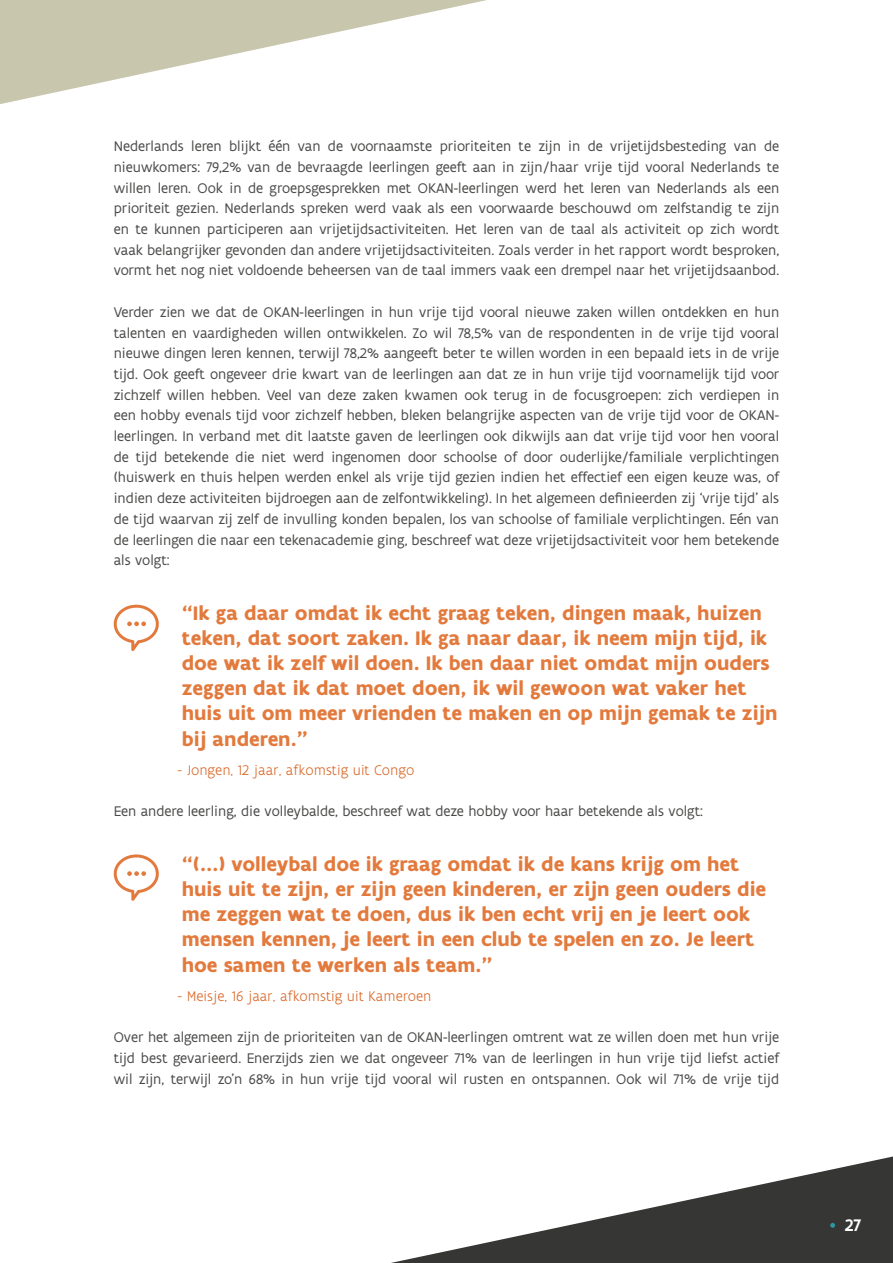
<style>
.page{position:relative;width:893px;height:1263px;background:#fff}
.page>*{position:absolute;margin:0;border:0;box-sizing:border-box;transform-origin:0 0}
.citaat-deel2{font:700 21px/25.2px "Flanders Art Sans";color:#e37a3d}
.t1{font:500 18px "Flanders Art Sans";color:#fff}
.Tekst{font:15px/20.7px "Flanders Art Sans";color:#4a4a49;text-align:justify}
.citaat-deel3{font:300 15px "Flanders Art Sans";color:#d96422}
</style>
<div class="page">
<svg style="left:391px;top:1156px;width:502px;height:107px"></svg>
<svg style="left:830px;top:1223px;width:5px;height:5px"></svg>
<svg style="left:0;top:0;width:487px;height:104px"></svg>
<svg style="left:114px;top:604px;width:45px;height:47px"></svg>
<svg style="left:114px;top:854px;width:45px;height:47px"></svg>
<p class="Tekst" style="left:114px;top:136px;width:667px">Nederlands leren blijkt één van de voornaamste prioriteiten te zijn in de vrijetijdsbesteding van de nieuwkomers: 79,2% van de bevraagde leerlingen geeft aan in zijn/haar vrije tijd vooral Nederlands te willen leren. Ook in de groepsgesprekken met OKAN-leerlingen werd het leren van Nederlands als een prioriteit gezien. Nederlands spreken werd vaak als een voorwaarde beschouwd om zelfstandig te zijn en te kunnen participeren aan vrijetijdsactiviteiten. Het leren van de taal als activiteit op zich wordt vaak belangrijker gevonden dan andere vrijetijdsactiviteiten. Zoals verder in het rapport wordt besproken, vormt het nog niet voldoende beheersen van de taal immers vaak een drempel naar het vrijetijdsaanbod.</p>
<p class="Tekst" style="left:114px;top:302px;width:667px">Verder zien we dat de OKAN-leerlingen in hun vrije tijd vooral nieuwe zaken willen ontdekken en hun talenten en vaardigheden willen ontwikkelen. Zo wil 78,5% van de respondenten in de vrije tijd vooral nieuwe dingen leren kennen, terwijl 78,2% aangeeft beter te willen worden in een bepaald iets in de vrije tijd. Ook geeft ongeveer drie kwart van de leerlingen aan dat ze in hun vrije tijd voornamelijk tijd voor zichzelf willen hebben. Veel van deze zaken kwamen ook terug in de focusgroepen: zich verdiepen in een hobby evenals tijd voor zichzelf hebben, bleken belangrijke aspecten van de vrije tijd voor de OKAN&shy;leerlingen. In verband met dit laatste gaven de leerlingen ook dikwijls aan dat vrije tijd voor hen vooral de tijd betekende die niet werd ingenomen door schoolse of door ouderlijke/familiale verplichtingen (huiswerk en thuis helpen werden enkel als vrije tijd gezien indien het effectief een eigen keuze was, of indien deze activiteiten bijdroegen aan de zelfontwikkeling). In het algemeen definieerden zij ‘vrije tijd’ als de tijd waarvan zij zelf de invulling konden bepalen, los van schoolse of familiale verplichtingen. Eén van de leerlingen die naar een tekenacademie ging, beschreef wat deze vrijetijdsactiviteit voor hem betekende als volgt:</p>
<p class="citaat-deel2" style="left:182px;top:600px;width:597px">“Ik ga daar omdat ik echt graag teken, dingen maak, huizen teken, dat soort zaken. Ik ga naar daar, ik neem mijn tijd, ik doe wat ik zelf wil doen. Ik ben daar niet omdat mijn ouders zeggen dat ik dat moet doen, ik wil gewoon wat vaker het huis uit om meer vrienden te maken en op mijn gemak te zijn bij anderen.”</p>
<p class="citaat-deel3" style="left:178px;top:761px;width:238px">- Jongen, 12 jaar, afkomstig uit Congo</p>
<p class="Tekst" style="left:114px;top:801px;width:591px">Een andere leerling, die volleybalde, beschreef wat deze hobby voor haar betekende als volgt:</p>
<p class="citaat-deel2" style="left:182px;top:851px;width:586px">“(…) volleybal doe ik graag omdat ik de kans krijg om het huis uit te zijn, er zijn geen kinderen, er zijn geen ouders die me zeggen wat te doen, dus ik ben echt vrij en je leert ook mensen kennen, je leert in een club te spelen en zo. Je leert hoe samen te werken als team.”</p>
<p class="citaat-deel3" style="left:178px;top:987px;width:255px">- Meisje, 16 jaar, afkomstig uit Kameroen</p>
<p class="Tekst" style="left:114px;top:1027px;width:667px">Over het algemeen zijn de prioriteiten van de OKAN-leerlingen omtrent wat ze willen doen met hun vrije tijd best gevarieerd. Enerzijds zien we dat ongeveer 71% van de leerlingen in hun vrije tijd liefst actief wil zijn, terwijl zo’n 68% in hun vrije tijd vooral wil rusten en ontspannen. Ook wil 71% de vrije tijd</p>
<p class="t1" style="left:845px;top:1213px;width:18px">27</p>
</div>
